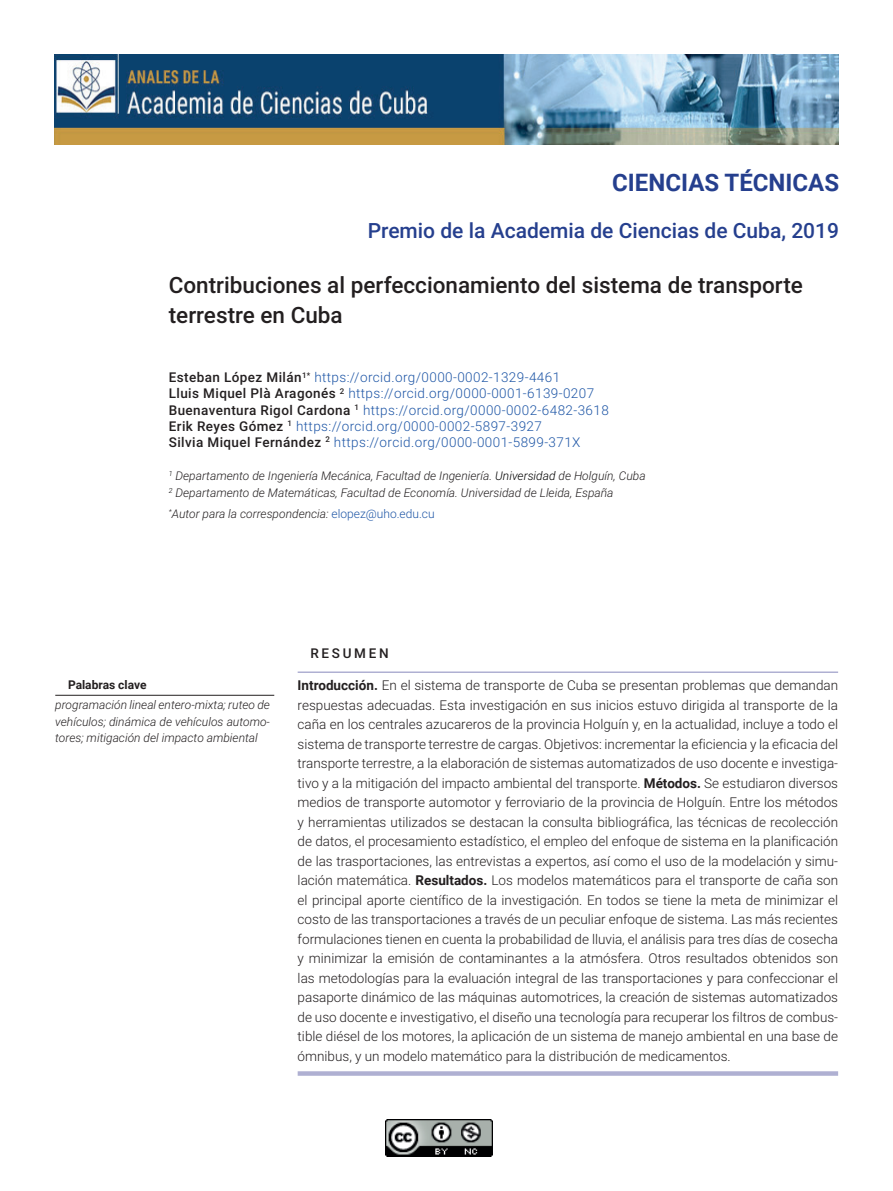
<style>
.page{position:relative;width:893px;height:1191px;background:#fff}
.page>*{position:absolute;margin:0;border:0;box-sizing:border-box;transform-origin:0 0}
.t1{font:700 24px "Roboto";color:#253f8e}
.t2{font:500 22.5px/30px "Roboto";color:#231f20}
.t3{font:500 21px "Roboto";color:#253f8e}
.t4{font:300 13.5px/19.5px "Roboto";color:#231f20;text-align:justify}
.t5{font:300 13.5px/16.2px "Roboto";letter-spacing:.03em;color:#1e56a6}
.t6{font:500 13.5px "Roboto";letter-spacing:.2em;color:#231f20}
.t7{font:italic 300 12px/16.5px "Roboto";color:#231f20}
.t8{font:700 12px "Roboto";color:#231f20}
.s1{font-weight:500;color:#231f20}
.s2{color:#000001}
.s3{font-style:normal;color:#1e56a6}
.s4{font-weight:700}
</style>
<div class="page">
<img style="left:54px;top:54px;width:785px;height:91px">
<img style="left:386px;top:1119px;width:106px;height:37px">
<hr style="left:298px;top:671px;width:540px;height:2px;background:#afb0d2">
<svg style="left:298px;top:1071px;width:540px;height:4px;background:#b4b5d5"></svg>
<hr style="left:55px;top:695px;width:219px;height:1px;background:#231f20">
<h1 class="t1" style="left:612px;top:166px;width:228px">CIENCIAS TÉCNICAS</h1>
<h3 class="t3" style="left:368px;top:215px;width:473px">Premio de la Academia de Ciencias de Cuba, 2019</h3>
<h2 class="t2" style="left:169px;top:272px;width:636px">Contribuciones al perfeccionamiento del sistema de transporte terrestre en Cuba</h2>
<p class="t5" style="left:169px;top:369px;width:441px"><span class="s1">Esteban López Milán</span><sup>1*</sup> https://orcid.org/0000-0002-1329-4461<br><span class="s1">Lluis Miquel Plà Aragonés</span> <sup>2</sup> https://orcid.org/0000-0001-6139-0207<br><span class="s1">Buenaventura Rigol Cardona</span> <sup>1</sup> https://orcid.org/0000-0002-6482-3618<br><span class="s1">Erik Reyes Gómez</span> <sup>1</sup> https://orcid.org/0000-0002-5897-3927<br><span class="s1">Silvia Miquel Fernández</span> <sup>2</sup> https://orcid.org/0000-0001-5899-371X</p>
<p class="t7" style="left:169px;top:468px;width:478px"><sup>1</sup> Departamento de Ingeniería Mecánica, Facultad de Ingeniería. <span class="s2">Universidad</span> de Holguín, Cuba<br><sup>2</sup> Departamento de Matemáticas, Facultad de Economía. Universidad de Lleida, España</p>
<p class="t7" style="left:169px;top:505px;width:267px"><sup>*</sup>Autor para la correspondencia: <span class="s3">elopez@uho.edu.cu</span></p>
<p class="t8" style="left:68px;top:676px;width:80px">Palabras clave</p>
<p class="t7" style="left:55px;top:697px;width:216px;text-align:justify">programación lineal entero-mixta; ruteo de vehículos; dinámica de vehículos automo&shy;tores; mitigación del impacto ambiental</p>
<p class="t6" style="left:310px;top:643px;width:80px">RESUMEN</p>
<p class="t4" style="left:298px;top:675px;width:542px"><span class="s4">Introducción.</span> En el sistema de transporte de Cuba se presentan problemas que demandan respuestas adecuadas. Esta investigación en sus inicios estuvo dirigida al transporte de la caña en los centrales azucareros de la provincia Holguín y, en la actualidad, incluye a todo el sistema de transporte terrestre de cargas. Objetivos: incrementar la eficiencia y la eficacia del transporte terrestre, a la elaboración de sistemas automatizados de uso docente e investiga&shy;tivo y a la mitigación del impacto ambiental del transporte. <span class="s4">Métodos.</span> Se estudiaron diversos medios de transporte automotor y ferroviario de la provincia de Holguín. Entre los métodos y herramientas utilizados se destacan la consulta bibliográfica, las técnicas de recolección de datos, el procesamiento estadístico, el empleo del enfoque de sistema en la planificación de las trasportaciones, las entrevistas a expertos, así como el uso de la modelación y simu&shy;lación matemática. <span class="s4">Resultados.</span> Los modelos matemáticos para el transporte de caña son el principal aporte científico de la investigación. En todos se tiene la meta de minimizar el costo de las transportaciones a través de un peculiar enfoque de sistema. Las más recientes formulaciones tienen en cuenta la probabilidad de lluvia, el análisis para tres días de cosecha y minimizar la emisión de contaminantes a la atmósfera. Otros resultados obtenidos son las metodologías para la evaluación integral de las transportaciones y para confeccionar el pasaporte dinámico de las máquinas automotrices, la creación de sistemas automatizados de uso docente e investigativo, el diseño una tecnología para recuperar los filtros de combus&shy;tible diésel de los motores, la aplicación de un sistema de manejo ambiental en una base de ómnibus, y un modelo matemático para la distribución de medicamentos.</p>
</div>
